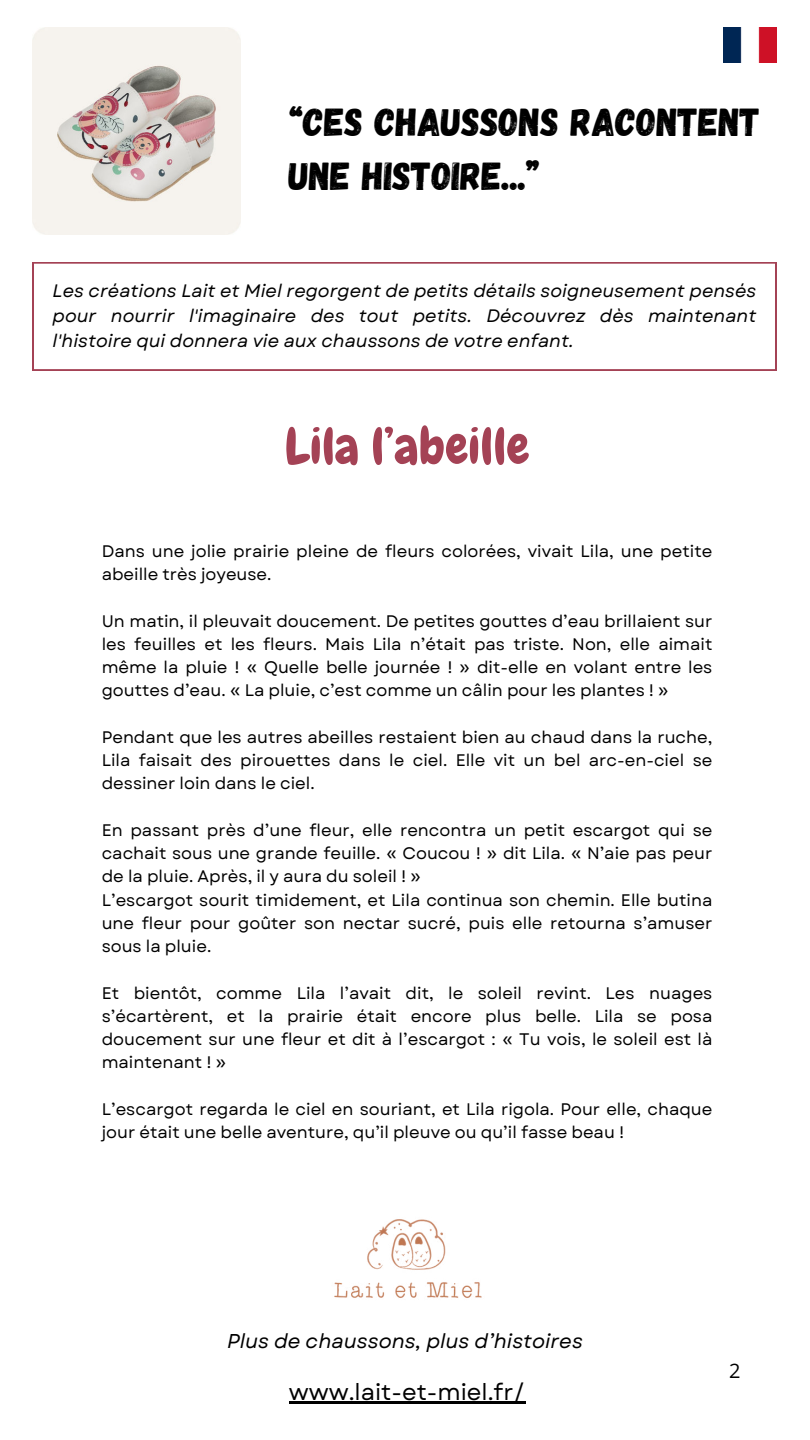
<style>
.page{position:relative;width:810px;height:1440px;background:#fff}
.page>*{position:absolute;margin:0;border:0;box-sizing:border-box;transform-origin:0 0}
.t1{font:51px "Chewy";color:#a44255}
.t2{font:39px/54px "Gagalin";color:#000}
.t3{font:23px "Garet";color:#000}
.t4{font:italic 20px "Garet";color:#000}
.t5{font:20px "Open Sans";color:#000}
.t6{font:italic 18px/24.8px "Garet";color:#000;text-align:justify}
.t7{font:16.7px/23.2px "Garet";color:#000}
</style>
<div class="page">
<img style="left:334px;top:1219px;width:148px;height:79px">
<svg style="left:33px;top:262px;width:743px;height:109px"></svg>
<img style="left:724px;top:27px;width:52px;height:35px">
<img style="left:32px;top:27px;width:208px;height:208px">
<hr style="left:289px;top:1402px;width:236px;height:2px;background:#000">
<h2 class="t2" style="left:289px;top:95px;width:473px">“CES CHAUSSONS RACONTENT<br>UNE HISTOIRE...”</h2>
<p class="t6" style="left:53px;top:279px;width:705px">Les créations Lait et Miel regorgent de petits détails soigneusement pensés pour nourrir l'imaginaire des tout petits. Découvrez dès maintenant l'histoire qui donnera vie aux chaussons de votre enfant.</p>
<h1 class="t1" style="left:285px;top:414px;width:246px">Lila l’abeille</h1>
<p class="t7" style="left:102px;top:540px;width:612px">Dans une jolie prairie pleine de fleurs colorées, vivait Lila, une petite abeille très joyeuse.</p>
<p class="t7" style="left:102px;top:610px;width:612px;text-align:justify">Un matin, il pleuvait doucement. De petites gouttes d’eau brillaient sur les feuilles et les fleurs. Mais Lila n’était pas triste. Non, elle aimait même la pluie ! « Quelle belle journée ! » dit-elle en volant entre les gouttes d’eau. « La pluie, c’est comme un câlin pour les plantes ! »</p>
<p class="t7" style="left:102px;top:726px;width:612px;text-align:justify">Pendant que les autres abeilles restaient bien au chaud dans la ruche, Lila faisait des pirouettes dans le ciel. Elle vit un bel arc-en-ciel se dessiner loin dans le ciel.</p>
<p class="t7" style="left:102px;top:819px;width:612px">En passant près d’une fleur, elle rencontra un petit escargot qui se cachait sous une grande feuille. « Coucou ! » dit Lila. « N’aie pas peur de la pluie. Après, il y aura du soleil ! »<br>L’escargot sourit timidement, et Lila continua son chemin. Elle butina une fleur pour goûter son nectar sucré, puis elle retourna s’amuser sous la pluie.</p>
<p class="t7" style="left:102px;top:982px;width:612px;text-align:justify">Et bientôt, comme Lila l’avait dit, le soleil revint. Les nuages s’écartèrent, et la prairie était encore plus belle. Lila se posa doucement sur une fleur et dit à l’escargot : « Tu vois, le soleil est là maintenant ! »</p>
<p class="t7" style="left:102px;top:1098px;width:612px">L’escargot regarda le ciel en souriant, et Lila rigola. Pour elle, chaque jour était une belle aventure, qu’il pleuve ou qu’il fasse beau !</p>
<p class="t4" style="left:227px;top:1328px;width:357px">Plus de chaussons, plus d’histoires</p>
<h3 class="t3" style="left:289px;top:1378px;width:238px">www.lait-et-miel.fr/</h3>
<p class="t5" style="left:729px;top:1357px;width:13px">2</p>
</div>
